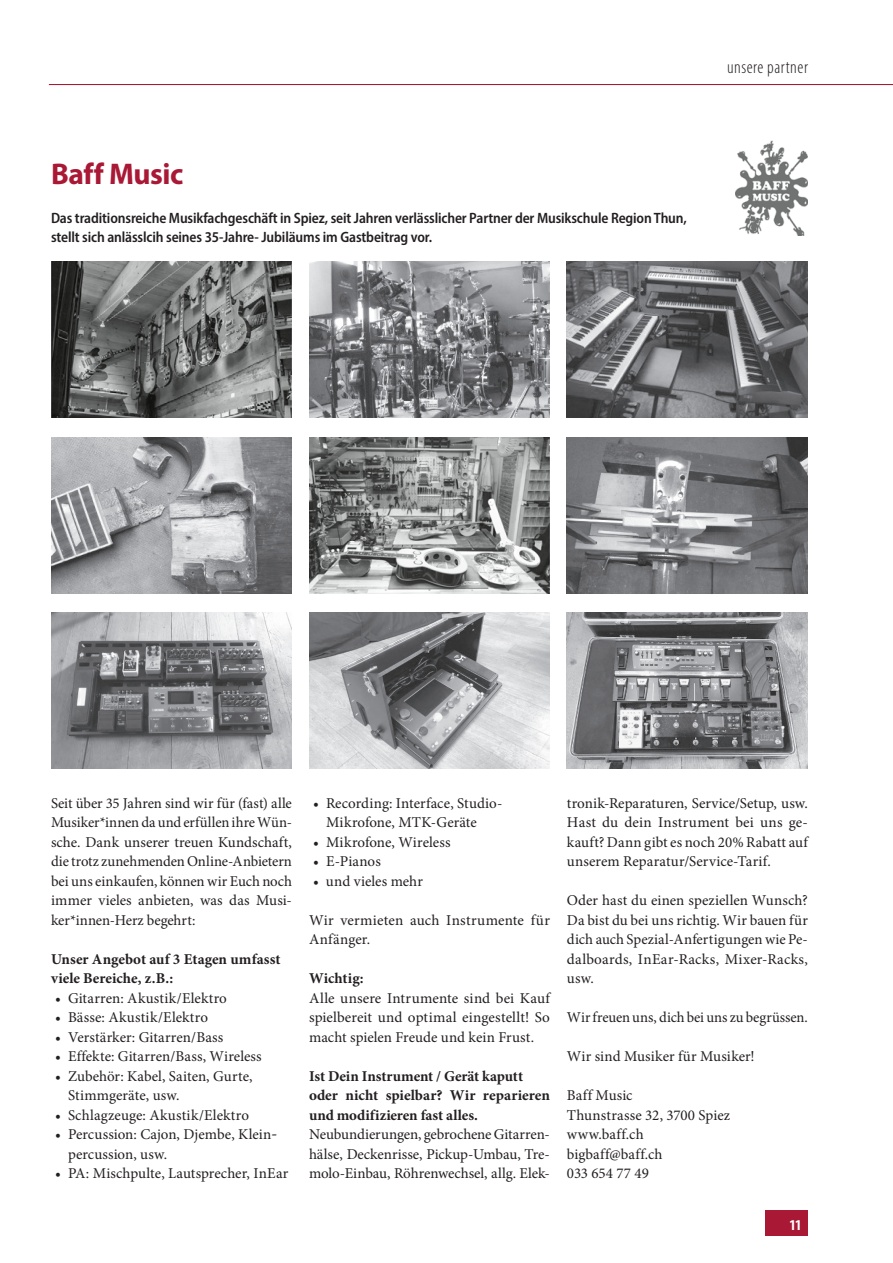
<style>
.page{position:relative;width:893px;height:1263px;background:#fff}
.page>*{position:absolute;margin:0;border:0;box-sizing:border-box;transform-origin:0 0}
.t1{font:700 30px "Myriad Pro";letter-spacing:-.015em;color:#a91935}
.t2{font:300 condensed 18px "Myriad Pro";letter-spacing:.03em;color:#231f20}
.t3{font:15px/19.5px "Minion Pro";letter-spacing:.005em;color:#231f20;text-align:justify}
.t4{font:600 semi-condensed 15px/19.5px "Myriad Pro";letter-spacing:-.01em;color:#231f20}
.t5{font:700 15px/19.5px "Minion Pro";color:#231f20}
.t6{font:700 condensed 15px "Myriad Pro";color:#fff}
</style>
<div class="page">
<hr style="left:49px;top:84px;width:844px;height:1px;background:#a91935">
<div style="left:765px;top:1210px;width:43px;height:26px;background:#a91935"></div>
<img style="left:51px;top:262px;width:241px;height:156px">
<img style="left:51px;top:437px;width:241px;height:156px">
<img style="left:51px;top:613px;width:241px;height:156px">
<img style="left:309px;top:262px;width:241px;height:156px">
<img style="left:309px;top:437px;width:241px;height:156px">
<img style="left:309px;top:613px;width:241px;height:156px">
<img style="left:567px;top:262px;width:241px;height:156px">
<img style="left:567px;top:437px;width:241px;height:156px">
<img style="left:567px;top:613px;width:241px;height:156px">
<img style="left:735px;top:141px;width:73px;height:95px">
<h1 class="t1" style="left:51px;top:154px;width:134px">Baff Music</h1>
<p class="t4" style="left:51px;top:208px;width:637px">Das traditionsreiche Musikfachgeschäft in Spiez, seit Jahren verlässlicher Partner der Musikschule Region Thun, stellt sich anlässlcih seines 35-Jahre- Jubiläums im Gastbeitrag vor.</p>
<p class="t2" style="left:727px;top:56px;width:82px">unsere partner</p>
<p class="t3" style="left:51px;top:793px;width:242px">Seit über 35 Jahren sind wir für (fast) alle Musiker*innen da und erfüllen ihre Wün&shy;sche. Dank unserer treuen Kundschaft, die trotz zunehmenden Online- Anbietern bei uns einkaufen, können wir Euch noch immer vieles anbieten, was das Musi&shy;ker*innen-Herz begehrt:</p>
<p class="t5" style="left:51px;top:949px;width:231px">Unser Angebot auf 3 Etagen umfasst viele Bereiche, z.B.:</p>
<p class="t3" style="left:55px;top:988px;width:173px">• Gitarren: Akustik/Elektro</p>
<p class="t3" style="left:55px;top:1008px;width:154px">• Bässe: Akustik/Elektro</p>
<p class="t3" style="left:55px;top:1027px;width:170px">• Verstärker: Gitarren/Bass</p>
<p class="t3" style="left:55px;top:1047px;width:208px">• Effekte: Gitarren/Bass, Wireless</p>
<p class="t3" style="left:68px;top:1066px;width:186px;text-indent:-13px">• Zubehör: Kabel, Saiten, Gurte,<br>Stimmgeräte, usw.</p>
<p class="t3" style="left:55px;top:1105px;width:195px">• Schlagzeuge: Akustik/Elektro</p>
<p class="t3" style="left:68px;top:1125px;width:211px;text-indent:-13px">• Percussion: Cajon, Djembe, Klein&shy;percussion, usw.</p>
<p class="t3" style="left:55px;top:1164px;width:235px">• PA: Mischpulte, Lautsprecher, InEar</p>
<p class="t3" style="left:326px;top:793px;width:178px;text-indent:-13px">• Recording: Interface, Studio-<br>Mikrofone, MTK-Geräte</p>
<p class="t3" style="left:313px;top:832px;width:139px">• Mikrofone, Wireless</p>
<p class="t3" style="left:313px;top:852px;width:69px">• E-Pianos</p>
<p class="t3" style="left:313px;top:871px;width:111px">• und vieles mehr</p>
<p class="t3" style="left:309px;top:910px;width:242px">Wir vermieten auch Instrumente für<br>Anfänger.</p>
<p class="t5" style="left:309px;top:968px;width:56px">Wichtig:</p>
<p class="t3" style="left:309px;top:988px;width:242px">Alle unsere Intrumente sind bei Kauf spielbereit und optimal eingestellt! So macht spielen Freude und kein Frust.</p>
<p class="t5" style="left:309px;top:1066px;width:242px">Ist Dein Instrument / Gerät kaputt oder nicht spielbar? Wir reparieren und modifizieren fast alles.</p>
<p class="t3" style="left:309px;top:1125px;width:242px">Neubundierungen, gebrochene Gitarren&shy;hälse, Deckenrisse, Pickup-Umbau, Tre&shy;molo-Einbau, Röhrenwechsel, allg. Elek-</p>
<p class="t3" style="left:567px;top:793px;width:242px">tronik-Reparaturen, Service/Setup, usw.<br>Hast du dein Instrument bei uns ge&shy;kauft? Dann gibt es noch 20% Rabatt auf unserem Reparatur/Service-Tarif.</p>
<p class="t3" style="left:567px;top:891px;width:242px">Oder hast du einen speziellen Wunsch?<br>Da bist du bei uns richtig. Wir bauen für dich auch Spezial-Anfertigungen wie Pe&shy;dalboards, InEar-Racks, Mixer-Racks, usw.</p>
<p class="t3" style="left:567px;top:1008px;width:242px">Wir freuen uns, dich bei uns zu begrüssen.</p>
<p class="t3" style="left:567px;top:1047px;width:189px">Wir sind Musiker für Musiker!</p>
<p class="t3" style="left:567px;top:1086px;width:165px;text-align:left">Baff Music<br>Thunstrasse 32, 3700 Spiez www.baff.ch bigbaff@baff.ch<br>033 654 77 49</p>
<p class="t6" style="left:789px;top:1216px;width:14px">11</p>
</div>
